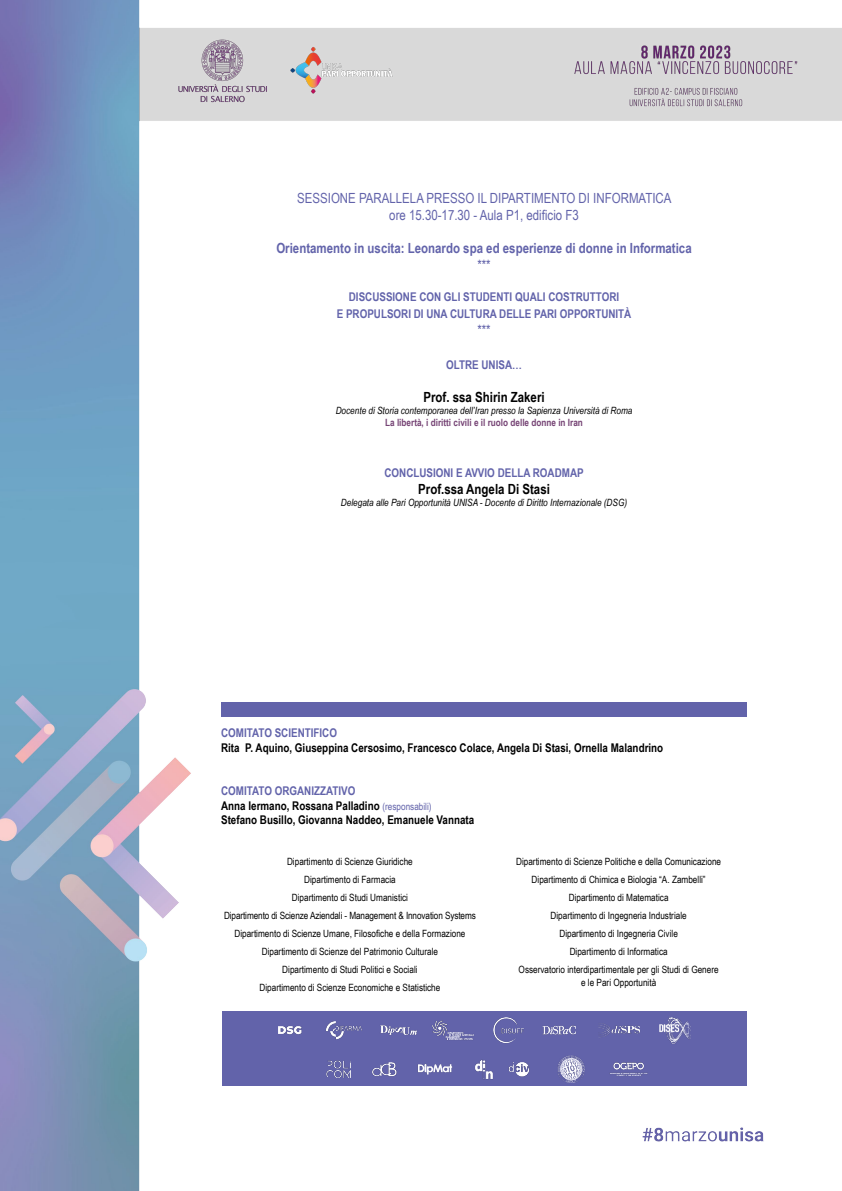
<style>
.page{position:relative;width:842px;height:1191px;background:#fff}
.page>*{position:absolute;margin:0;border:0;box-sizing:border-box;transform-origin:0 0}
.t1{font:14px/16.8px "Arial Narrow";color:#6263aa;text-align:center}
.t2{font:700 14px "Arial Narrow";color:#6263aa}
.t3{font:700 14px "Arial Narrow";color:#000}
.t4{font:700 12px/14.4px "Arial Narrow";color:#000}
.t5{font:700 12px/16.8px "Arial Narrow";color:#6263aa;text-align:center}
.t6{font:10px/18px "Arial Narrow";color:#000;text-align:center}
.t7{font:italic 10px "Arial Narrow";color:#000}
.t8{font:700 10px "Arial Narrow";color:#764475}
.s1{color:#6263aa}
.s2{font-weight:400;font-size:10px;color:#6263aa}
</style>
<div class="page">
<img style="left:0;top:0;width:842px;height:1191px">
<div style="left:221px;top:702px;width:526px;height:14px;background:#6263aa"></div>
<div style="left:222px;top:1011px;width:524px;height:75px;background:#6263aa"></div>
<img style="left:279px;top:1017px;width:411px;height:65px">
<h1 class="t1" style="left:297px;top:189px;width:376px">SESSIONE PARALLELA PRESSO IL DIPARTIMENTO DI INFORMATICA ore 15.30-17.30 - Aula P1, edificio F3</h1>
<h1 class="t2" style="left:276px;top:238px;width:417px">Orientamento in uscita: Leonardo spa ed esperienze di donne in Informatica</h1>
<h1 class="t1" style="left:477px;top:256px;width:15px">***</h1>
<p class="t5" style="left:337px;top:288px;width:296px">DISCUSSIONE CON GLI STUDENTI QUALI COSTRUTTORI<br>E PROPULSORI DI UNA CULTURA DELLE PARI OPPORTUNITÀ</p>
<h1 class="t1" style="left:477px;top:321px;width:15px">***</h1>
<p class="t5" style="left:446px;top:355px;width:77px">OLTRE UNISA…</p>
<h1 class="t3" style="left:423px;top:387px;width:123px">Prof. ssa Shirin Zakeri</h1>
<p class="t7" style="left:336px;top:404px;width:298px">Docente di Storia contemporanea dell’Iran presso la Sapienza Università di Roma</p>
<p class="t8" style="left:385px;top:415px;width:199px">La libertà, i diritti civili e il ruolo delle donne in Iran</p>
<p class="t5" style="left:384px;top:463px;width:201px">CONCLUSIONI E AVVIO DELLA ROADMAP</p>
<h1 class="t3" style="left:418px;top:478px;width:133px">Prof.ssa Angela Di Stasi</h1>
<p class="t7" style="left:341px;top:495px;width:288px">Delegata alle Pari Opportunità UNISA - Docente di Diritto Internazionale (DSG)</p>
<p class="t5" style="left:221px;top:724px;width:117px">COMITATO SCIENTIFICO</p>
<p class="t4" style="left:221px;top:740px;width:444px">Rita P. Aquino, Giuseppina Cersosimo, Francesco Colace, Angela Di Stasi, Ornella Malandrino</p>
<p class="t4" style="left:221px;top:783px;width:255px"><span class="s1">COMITATO ORGANIZZATIVO<br></span>Anna Iermano, Rossana Palladino <span class="s2">(responsabili)<br></span>Stefano Busillo, Giovanna Naddeo, Emanuele Vannata</p>
<p class="t6" style="left:224px;top:851px;width:253px">Dipartimento di Scienze Giuridiche<br>Dipartimento di Farmacia<br>Dipartimento di Studi Umanistici<br>Dipartimento di Scienze Aziendali - Management &amp; Innovation Systems Dipartimento di Scienze Umane, Filosofiche e della Formazione Dipartimento di Scienze del Patrimonio Culturale<br>Dipartimento di Studi Politici e Sociali<br>Dipartimento di Scienze Economiche e Statistiche</p>
<p class="t6" style="left:516px;top:851px;width:207px">Dipartimento di Scienze Politiche e della Comunicazione Dipartimento di Chimica e Biologia “A. Zambelli” Dipartimento di Matematica<br>Dipartimento di Ingegneria Industriale<br>Dipartimento di Ingegneria Civile<br>Dipartimento di Informatica<br>Osservatorio interdipartimentale per gli Studi di Genere</p>
<p class="t6" style="left:581px;top:972px;width:77px">e le Pari Opportunità</p>
</div>
